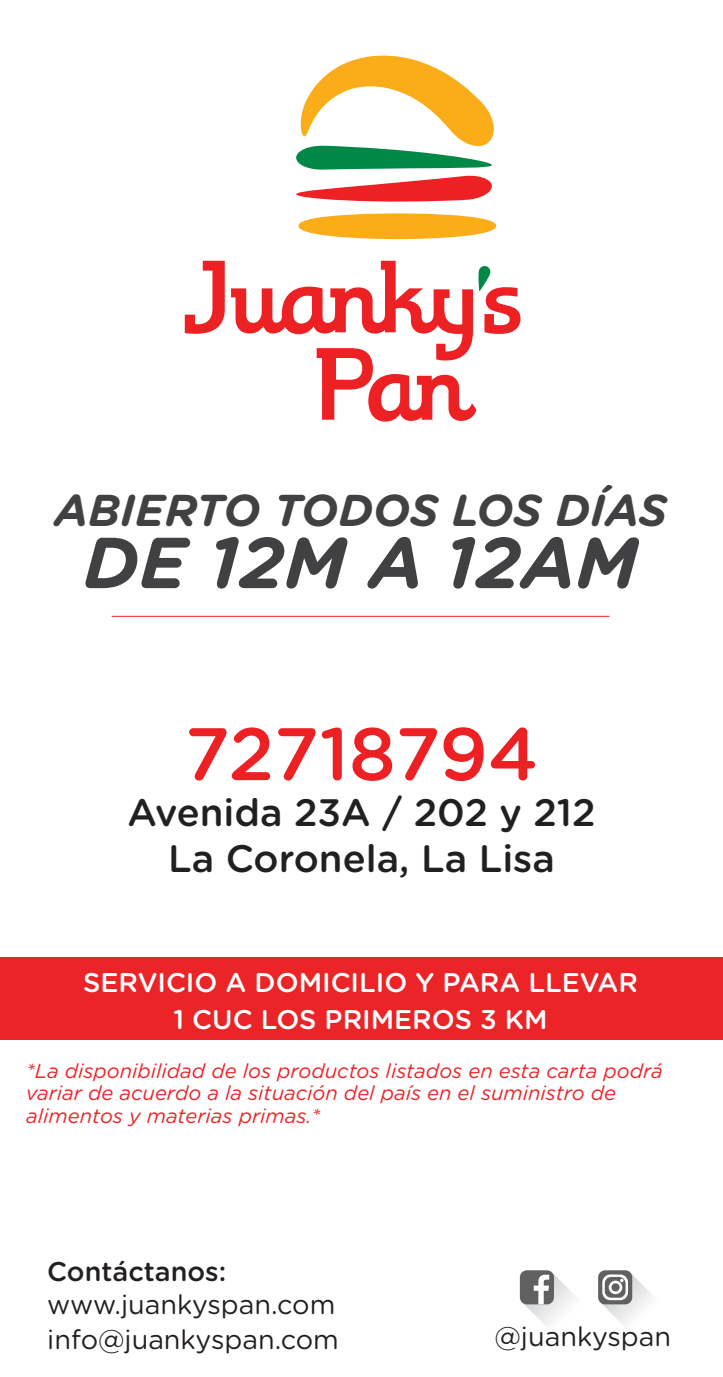
<style>
.page{position:relative;width:723px;height:1377px;background:#fff}
.page>*{position:absolute;margin:0;border:0;box-sizing:border-box;transform-origin:0 0}
.t1{font:500 74.25px "Gotham Rounded";letter-spacing:-.01em;color:#ed2024}
.t2{font:italic 700 72px "Gotham Rounded";color:#414042}
.t3{font:italic 700 44.55px "Gotham Rounded";color:#414042}
.t4{font:500 38.25px/45.9px "Gotham Rounded";color:#221f1f;text-align:center}
.t5{font:27px "Gotham Rounded";color:#231f20}
.t6{font:500 27px/37.1px "Gotham Rounded";color:#fff;text-align:center}
.t7{font:500 27px "Gotham Rounded";color:#231f20}
.t8{font:italic 20.25px/22.5px "Gotham Rounded";color:#eb2427}
</style>
<div class="page">
<svg style="left:185px;top:261px;width:40px;height:73px"></svg>
<svg style="left:231px;top:261px;width:289px;height:161px"></svg>
<svg style="left:296px;top:55px;width:198px;height:147px"></svg>
<div style="left:298px;top:213px;width:198px;height:26px;background:#faad19;border-radius:50%"></div>
<div style="left:598px;top:1270px;width:34px;height:34px;background:#5f605f;border-radius:7px"></div>
<div style="left:520px;top:1270px;width:34px;height:34px;background:#5f605f;border-radius:7px"></div>
<svg style="left:522px;top:1272px;width:131px;height:54px"></svg>
<div style="left:0;top:957px;width:723px;height:83px;background:#eb2427"></div>
<hr style="left:112px;top:616px;width:497px;height:1px;background:#ea2227">
<h3 class="t3" style="left:54px;top:478px;width:614px">ABIERTO TODOS LOS DÍAS</h3>
<h2 class="t2" style="left:83px;top:510px;width:556px">DE 12M A 12AM</h2>
<h1 class="t1" style="left:184px;top:701px;width:355px">72718794</h1>
<h3 class="t4" style="left:127px;top:788px;width:469px">Avenida 23A / 202 y 212<br>La Coronela, La Lisa</h3>
<h3 class="t6" style="left:83px;top:963px;width:556px">SERVICIO A DOMICILIO Y PARA LLEVAR<br>1 CUC LOS PRIMEROS 3 KM</h3>
<p class="t8" style="left:26px;top:1059px;width:638px">*La disponibilidad de los productos listados en esta carta podrá variar de acuerdo a la situación del país en el suministro de alimentos y materias primas.*</p>
<h3 class="t7" style="left:47px;top:1252px;width:180px">Contáctanos:</h3>
<h3 class="t5" style="left:47px;top:1286px;width:289px">www.juankyspan.com</h3>
<h3 class="t5" style="left:47px;top:1321px;width:293px">info@juankyspan.com</h3>
<h3 class="t5" style="left:494px;top:1318px;width:178px">@juankyspan</h3>
</div>
